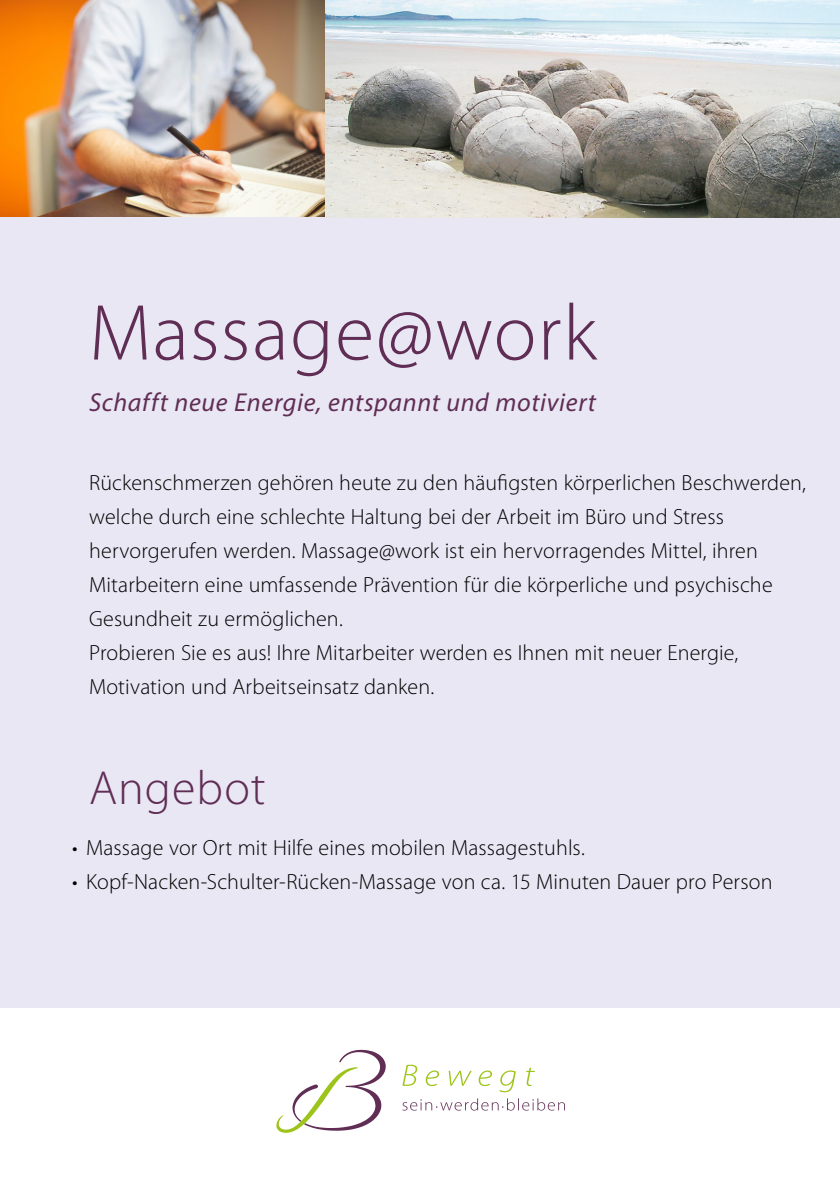
<style>
.page{position:relative;width:840px;height:1191px;background:#fff}
.page>*{position:absolute;margin:0;border:0;box-sizing:border-box;transform-origin:0 0}
.t1{font:300 80px "Myriad Pro";letter-spacing:.02em;color:#602d55}
.t2{font:300 48px "Myriad Pro";letter-spacing:.02em;color:#602d55}
.t3{font:italic 26px "Myriad Pro";letter-spacing:.025em;color:#602d55}
.t4{font:300 22px/34px "Myriad Pro";letter-spacing:.005em;color:#000}
</style>
<div class="page">
<img style="left:0;top:0;width:325px;height:217px">
<div style="left:0;top:217px;width:839px;height:790px;background:#e9e7f4"></div>
<img style="left:325px;top:0;width:514px;height:217px">
<svg style="left:402px;top:1064px;width:132px;height:28px"></svg>
<svg style="left:402px;top:1098px;width:162px;height:12px"></svg>
<svg style="left:276px;top:1049px;width:109px;height:83px"></svg>
<h1 class="t1" style="left:89px;top:289px;width:509px">Massage@work</h1>
<p class="t3" style="left:89px;top:386px;width:508px">Schafft neue Energie, entspannt und motiviert</p>
<p class="t4" style="left:89px;top:466px;width:718px">Rückenschmerzen gehören heute zu den häufigsten körperlichen Beschwerden, welche durch eine schlechte Haltung bei der Arbeit im Büro und Stress hervorgerufen werden. Massage@work ist ein hervorragendes Mittel, ihren Mitarbeitern eine umfassende Prävention für die körperliche und psychische Gesundheit zu ermöglichen.<br>Probieren Sie es aus! Ihre Mitarbeiter werden es Ihnen mit neuer Energie, Motivation und Arbeitseinsatz danken.</p>
<h2 class="t2" style="left:89px;top:761px;width:178px">Angebot</h2>
<p class="t4" style="left:72px;top:831px;width:514px">• Massage vor Ort mit Hilfe eines mobilen Massagestuhls.</p>
<p class="t4" style="left:72px;top:865px;width:701px">• Kopf-Nacken-Schulter-Rücken-Massage von ca. 15 Minuten Dauer pro Person</p>
</div>
